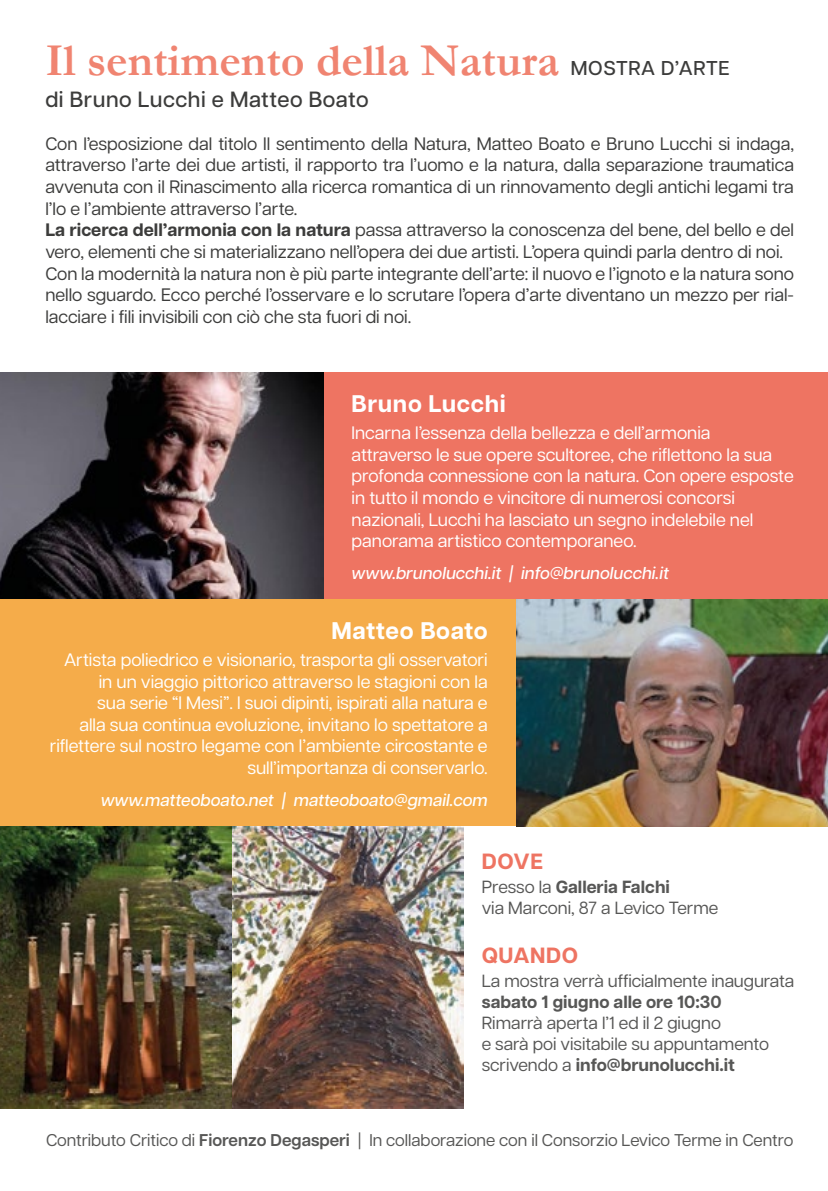
<style>
.page{position:relative;width:828px;height:1191px;background:#fff}
.page>*{position:absolute;margin:0;border:0;box-sizing:border-box;transform-origin:0 0}
.t1{font:700 46px "Garamond";color:#f08471}
.t2{font:700 24px "Articulat CF";letter-spacing:.025em;color:#fff}
.t3{font:500 22px "Articulat CF";letter-spacing:.025em;color:#3c3c3b}
.t4{font:700 22px "Articulat CF";letter-spacing:.025em;color:#ee7462}
.t5{font:500 20px "Articulat CF";letter-spacing:.035em;color:#3c3c3b}
.t6{font:18px/21.6px "Articulat CF";color:#3c3c3b}
.t7{font:18px/21.6px "Articulat CF";color:#fff}
.t8{font:17.6px/21.2px "Articulat CF";color:#575756}
.t9{font:700 17.6px "Articulat CF";color:#575756}
.t10{font:italic 500 17.2px "Articulat CF";color:#fff}
.t11{font:17px "Articulat CF";color:#575756}
.s1{font-weight:700}
.s2{font-weight:600}
</style>
<div class="page">
<div style="left:323px;top:372px;width:505px;height:227px;background:#ee7462"></div>
<img style="left:0;top:372px;width:323px;height:227px">
<img style="left:0;top:826px;width:464px;height:282px">
<div style="left:0;top:599px;width:516px;height:227px;background:#f5ac4a"></div>
<img style="left:516px;top:599px;width:312px;height:227px">
<h1 class="t1" style="left:45px;top:30px;width:515px">Il sentimento della Natura</h1>
<p class="t5" style="left:571px;top:54px;width:160px">MOSTRA D’ARTE</p>
<p class="t3" style="left:45px;top:84px;width:325px">di Bruno Lucchi e Matteo Boato</p>
<p class="t6" style="left:45px;top:132px;width:750px">Con l’esposizione dal titolo Il sentimento della Natura, Matteo Boato e Bruno Lucchi si indaga, attraverso l’arte dei due artisti, il rapporto tra l’uomo e la natura, dalla separazione traumatica avvenuta con il Rinascimento alla ricerca romantica di un rinnovamento degli antichi legami tra l’Io e l’ambiente attraverso l’arte.<br><span class="s1">La ricerca dell’armonia con la natura</span> passa attraverso la conoscenza del bene, del bello e del vero, elementi che si materializzano nell’opera dei due artisti. L’opera quindi parla dentro di noi.<br>Con la modernità la natura non è più parte integrante dell’arte: il nuovo e l’ignoto e la natura sono nello sguardo. Ecco perché l’osservare e lo scrutare l’opera d’arte diventano un mezzo per rial&shy;lacciare i fili invisibili con ciò che sta fuori di noi.</p>
<h2 class="t2" style="left:351px;top:386px;width:156px">Bruno Lucchi</h2>
<p class="t7" style="left:351px;top:421px;width:444px">Incarna l’essenza della bellezza e dell’armonia attraverso le sue opere scultoree, che riflettono la sua profonda connessione con la natura. Con opere esposte in tutto il mondo e vincitore di numerosi concorsi nazionali, Lucchi ha lasciato un segno indelebile nel panorama artistico contemporaneo.</p>
<p class="t10" style="left:351px;top:560px;width:319px">www.brunolucchi.it | info@brunolucchi.it</p>
<h2 class="t2" style="left:332px;top:612px;width:158px">Matteo Boato</h2>
<p class="t7" style="left:50px;top:647px;width:439px;text-align:right">Artista poliedrico e visionario, trasporta gli osservatori in un viaggio pittorico attraverso le stagioni con la<br>sua serie “I Mesi”. I suoi dipinti, ispirati alla natura e<br>alla sua continua evoluzione, invitano lo spettatore a riflettere sul nostro legame con l’ambiente circostante e sull’importanza di conservarlo.</p>
<p class="t10" style="left:101px;top:787px;width:388px">www.matteoboato.net | matteoboato@gmail.com</p>
<p class="t4" style="left:482px;top:845px;width:63px">DOVE</p>
<p class="t8" style="left:482px;top:875px;width:238px">Presso la <span class="s1">Galleria Falchi<br></span>via Marconi, 87 a Levico Terme</p>
<p class="t4" style="left:482px;top:938px;width:98px">QUANDO</p>
<p class="t8" style="left:482px;top:968px;width:314px">La mostra verrà ufficialmente inaugurata</p>
<p class="t9" style="left:482px;top:988px;width:241px">sabato 1 giugno alle ore 10:30</p>
<p class="t8" style="left:482px;top:1010px;width:289px">Rimarrà aperta l’1 ed il 2 giugno<br>e sarà poi visitabile su appuntamento scrivendo a <span class="s1">info@brunolucchi.it</span></p>
<p class="t11" style="left:46px;top:1127px;width:749px">Contributo Critico di <span class="s2">Fiorenzo Degasperi</span> | In collaborazione con il Consorzio Levico Terme in Centro</p>
</div>
